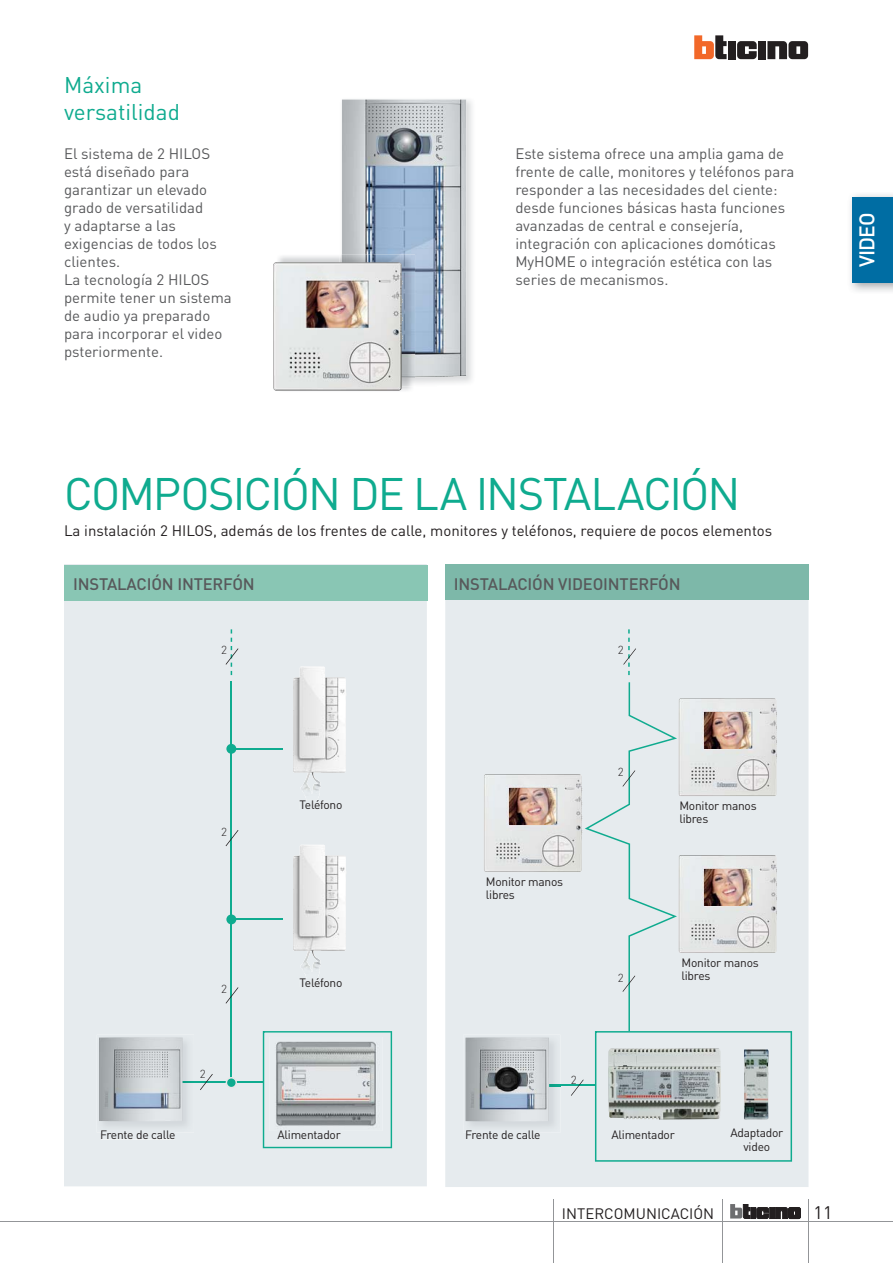
<style>
.page{position:relative;width:893px;height:1263px;background:#fff}
.page>*{position:absolute;margin:0;border:0;box-sizing:border-box;transform-origin:0 0}
.t1{font:45px "DIN Pro";letter-spacing:-.045em;color:#0fab8f}
.t2{font:22.5px/27px "DIN Pro";color:#0fab8f}
.t3{font:500 21px "DIN Pro";letter-spacing:-.04em;color:#fff}
.t4{font:18px "DIN Pro";color:#231f20}
.t5{font:500 16.5px "DIN Pro";letter-spacing:-.01em;color:#58595b}
.t6{font:15px/18px "DIN Pro";color:#58595b}
.t7{font:15px "DIN Pro";color:#231f20}
.t8{font:15px "DIN";color:#231f20}
.t9{font:12px/13.5px "DIN Pro";letter-spacing:-.02em;color:#231f20}
.t10{font:12px "DIN Pro";color:#211f20}
.t11{font:300 11.55px "DIN Pro";color:#231f20}
.s1{color:#211f20}
</style>
<div class="page">
<div style="left:64px;top:564px;width:363px;height:622px;background:#e6ebee"></div>
<div style="left:101px;top:1133px;width:74px;height:6px;background:#e6ebee"></div>
<div style="left:300px;top:978px;width:42px;height:9px;background:#e6ebee"></div>
<div style="left:300px;top:800px;width:42px;height:9px;background:#e6ebee"></div>
<div style="left:64px;top:565px;width:363px;height:36px;background:#89c6b4"></div>
<div style="left:445px;top:600px;width:363px;height:587px;background:#e6ebee"></div>
<div style="left:445px;top:565px;width:363px;height:35px;background:#7db8a9"></div>
<div style="left:466px;top:1133px;width:74px;height:6px;background:#e6ebee"></div>
<hr style="left:231px;top:681px;width:1px;height:401px;background:#0fab8f">
<hr style="left:183px;top:1081px;width:80px;height:2px;background:#0fab8f">
<hr style="left:231px;top:919px;width:52px;height:1px;background:#0fab8f">
<div style="left:226px;top:914px;width:10px;height:10px;background:#0fab8f;border-radius:50%"></div>
<hr style="left:231px;top:748px;width:52px;height:2px;background:#0fab8f">
<div style="left:226px;top:744px;width:10px;height:10px;background:#0fab8f;border-radius:50%"></div>
<svg style="left:226px;top:1077px;width:11px;height:11px"></svg>
<hr style="left:546px;top:1085px;width:49px;height:1px;background:#0fab8f">
<svg style="left:623px;top:629px;width:13px;height:46px"></svg>
<svg style="left:225px;top:987px;width:13px;height:17px"></svg>
<svg style="left:200px;top:1074px;width:13px;height:16px"></svg>
<svg style="left:225px;top:830px;width:13px;height:16px"></svg>
<svg style="left:225px;top:629px;width:13px;height:46px"></svg>
<svg style="left:263px;top:1031px;width:129px;height:117px;background:#c6e1e0"></svg>
<div style="left:571px;top:682px;width:221px;height:480px;background:#e6ebee"></div>
<img style="left:342px;top:100px;width:124px;height:277px">
<img style="left:342px;top:255px;width:73px;height:122px">
<img style="left:273px;top:262px;width:129px;height:129px">
<img style="left:850px;top:194px;width:42px;height:98px">
<div style="left:852px;top:197px;width:40px;height:85px;background:#006da3"></div>
<img style="left:678px;top:698px;width:99px;height:98px">
<img style="left:704px;top:713px;width:46px;height:36px">
<img style="left:678px;top:855px;width:99px;height:98px">
<img style="left:704px;top:869px;width:46px;height:36px">
<img style="left:483px;top:774px;width:99px;height:98px">
<img style="left:509px;top:789px;width:46px;height:36px">
<img style="left:608px;top:1048px;width:113px;height:72px">
<img style="left:743px;top:1049px;width:25px;height:71px">
<img style="left:269px;top:1037px;width:113px;height:94px">
<img style="left:277px;top:1131px;width:64px;height:1px">
<img style="left:463px;top:1035px;width:97px;height:98px">
<img style="left:466px;top:1131px;width:74px;height:2px">
<img style="left:465px;top:1037px;width:84px;height:84px">
<img style="left:97px;top:1035px;width:97px;height:98px">
<svg style="left:183px;top:1081px;width:11px;height:2px"></svg>
<img style="left:101px;top:1131px;width:74px;height:2px">
<img style="left:99px;top:1037px;width:83px;height:84px">
<hr style="left:722px;top:1199px;width:1px;height:64px;background:#939598">
<hr style="left:807px;top:1199px;width:1px;height:64px;background:#939598">
<hr style="left:0;top:1222px;width:892px;height:1px;background:#939598">
<svg style="left:737px;top:41px;width:19px;height:18px"></svg>
<div style="left:758px;top:41px;width:8px;height:18px;background:#231f20"></div>
<div style="left:727px;top:41px;width:8px;height:18px;background:#231f20"></div>
<svg style="left:694px;top:35px;width:32px;height:24px"></svg>
<svg style="left:767px;top:41px;width:41px;height:18px"></svg>
<div style="left:788px;top:1207px;width:12px;height:12px;border:1px solid #231f20;border-radius:2px"></div>
<hr style="left:751px;top:1208px;width:4px;height:11px;background:#231f20">
<div style="left:750px;top:1208px;width:5px;height:11px;border:1px solid #231f20"></div>
<div style="left:769px;top:1208px;width:5px;height:11px;background:#231f20"></div>
<div style="left:769px;top:1208px;width:5px;height:11px;border:1px solid #231f20"></div>
<svg style="left:775px;top:1208px;width:25px;height:11px"></svg>
<svg style="left:730px;top:1204px;width:20px;height:15px"></svg>
<svg style="left:756px;top:1207px;width:12px;height:12px"></svg>
<hr style="left:553px;top:1199px;width:1px;height:64px;background:#939598">
<h2 class="t2" style="left:64px;top:74px;width:117px">Máxima versatilidad</h2>
<p class="t6" style="left:64px;top:146px;width:169px">El sistema de 2 HILOS está diseñado para garantizar un elevado grado de versatilidad<br>y adaptarse a las exigencias de todos los clientes.<br>La tecnología 2 HILOS permite tener un sistema de audio ya preparado para incorporar el video psteriormente.</p>
<p class="t6" style="left:515px;top:146px;width:280px">Este sistema ofrece una amplia gama de frente de calle, monitores y teléfonos para responder a las necesidades del ciente: desde funciones básicas hasta funciones avanzadas de central e consejería, integración con aplicaciones domóticas MyHOME o integración estética con las series de mecanismos.</p>
<h1 class="t1" style="left:64px;top:478px;width:678px">COMPOSICIÓN DE LA INSTALACIÓN</h1>
<p class="t7" style="left:64px;top:526px;width:709px">La instalación 2 HILOS, además de los frentes de calle, monitores y teléfonos, requiere de pocos elementos</p>
<p class="t5" style="left:73px;top:578px;width:183px">INSTALACIÓN INTERFÓN</p>
<p class="t11" style="left:221px;top:646px;width:7px">2</p>
<p class="t5" style="left:454px;top:578px;width:228px">INSTALACIÓN VIDEOINTERFÓN</p>
<p class="t11" style="left:618px;top:646px;width:7px">2</p>
<h3 class="t3" style="left:859px;top:267px;width:56px;rotate:-90deg">VIDEO</h3>
<p class="t11" style="left:221px;top:828px;width:7px">2</p>
<p class="t9" style="left:299px;top:799px;width:44px">Teléfono</p>
<p class="t9" style="left:486px;top:876px;width:79px">Monitor manos libres</p>
<p class="t11" style="left:221px;top:985px;width:7px">2</p>
<p class="t11" style="left:200px;top:1070px;width:7px">2</p>
<p class="t9" style="left:299px;top:978px;width:44px">Teléfono</p>
<p class="t9" style="left:100px;top:1130px;width:77px"><span class="s1">F</span>ren e e ca e</p>
<p class="t9" style="left:277px;top:1130px;width:65px"><span class="s1">Ali</span>menta or</p>
<p class="t9" style="left:465px;top:1130px;width:77px"><span class="s1">F</span>ren e e ca e</p>
<p class="t10" style="left:123px;top:1131px;width:21px">t d</p>
<p class="t10" style="left:163px;top:1131px;width:8px">ll</p>
<p class="t10" style="left:323px;top:1131px;width:8px">d</p>
<p class="t10" style="left:488px;top:1131px;width:21px">t d</p>
<p class="t10" style="left:528px;top:1131px;width:8px">ll</p>
<p class="t11" style="left:571px;top:1076px;width:7px">2</p>
<p class="t11" style="left:618px;top:768px;width:7px">2</p>
<p class="t11" style="left:618px;top:973px;width:7px">2</p>
<p class="t9" style="left:679px;top:800px;width:79px">Monitor manos libres</p>
<p class="t9" style="left:681px;top:957px;width:79px">Monitor manos libres</p>
<p class="t9" style="left:611px;top:1129px;width:65px">Alimentador</p>
<p class="t9" style="left:730px;top:1128px;width:54px;text-align:center">Adaptador video</p>
<p class="t8" style="left:562px;top:1208px;width:154px">INTERCOMUNICACIÓN</p>
<p class="t4" style="left:813px;top:1206px;width:20px">11</p>
</div>
